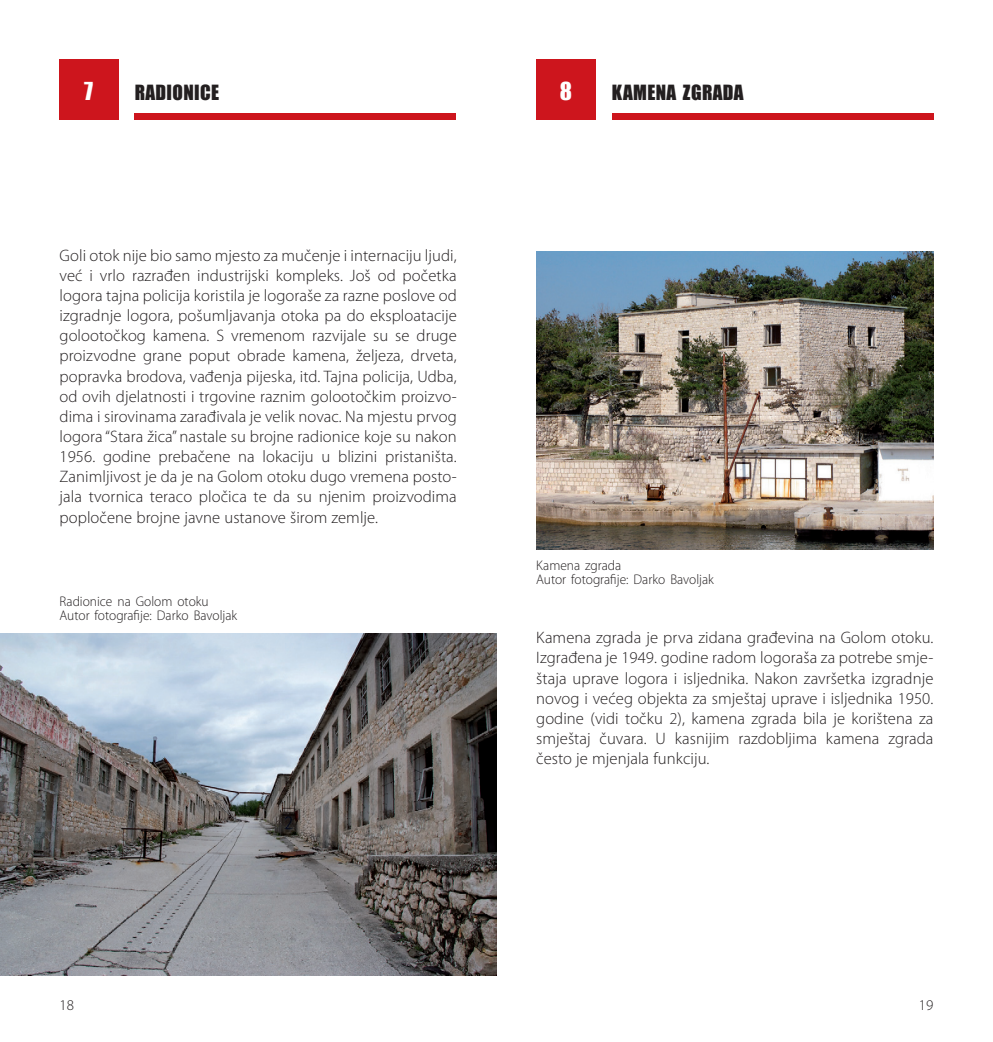
<style>
.page{position:relative;width:993px;height:1042px;background:#fff}
.page>*{position:absolute;margin:0;border:0;box-sizing:border-box;transform-origin:0 0}
.naslovi{font:22.75px "Impact";color:#fff}
.naslovi-2{font:19.25px "Impact";letter-spacing:.02em;color:#231f20}
.tekst{font:300 16.62px/20.1px "Myriad Pro";letter-spacing:.005em;color:#231f20;text-align:justify}
.t1{font:300 14.88px "Myriad Pro";color:#231f20}
.naslovi-3{font:300 14px "Myriad Pro";color:#231f20;scale:.96 1}
</style>
<div class="page">
<div style="left:536px;top:59px;width:59px;height:61px;background:#cd151d"></div>
<div style="left:59px;top:59px;width:59px;height:61px;background:#cd151d"></div>
<div style="left:611px;top:114px;width:322px;height:6px;background:#cd151d"></div>
<div style="left:135px;top:114px;width:321px;height:6px;background:#cd151d"></div>
<img style="left:0;top:633px;width:496px;height:342px">
<img style="left:536px;top:252px;width:397px;height:297px">
<p class="naslovi" style="left:84px;top:73px;width:10px">7</p>
<p class="naslovi-2" style="left:135px;top:77px;width:86px">RADIONICE</p>
<p class="naslovi" style="left:559px;top:73px;width:14px">8</p>
<p class="naslovi-2" style="left:611px;top:77px;width:133px">KAMENA ZGRADA</p>
<p class="tekst" style="left:60px;top:245px;width:398px">Goli otok nije bio samo mjesto za mučenje i internaciju ljudi, već i vrlo razrađen industrijski kompleks. Još od početka logora tajna policija koristila je logoraše za razne poslove od izgradnje logora, pošumljavanja otoka pa do eksploatacije golootočkog kamena. S vremenom razvijale su se druge proizvodne grane poput obrade kamena, željeza, drveta, popravka brodova, vađenja pijeska, itd. Tajna policija, Udba, od ovih djelatnosti i trgovine raznim golootočkim proizvo&shy;dima i sirovinama zarađivala je velik novac. Na mjestu prvog logora “Stara žica” nastale su brojne radionice koje su nakon 1956. godine prebačene na lokaciju u blizini pristaništa.<br>Zanimljivost je da je na Golom otoku dugo vremena posto&shy;jala tvornica teraco pločica te da su njenim proizvodima popločene brojne javne ustanove širom zemlje.</p>
<p class="naslovi-3" style="left:60px;top:593px;width:157px">Radionice na Golom otoku</p>
<p class="naslovi-3" style="left:60px;top:607px;width:186px">Autor fotografije: Darko Bavoljak</p>
<p class="naslovi-3" style="left:536px;top:558px;width:90px">Kamena zgrada</p>
<p class="naslovi-3" style="left:536px;top:572px;width:186px">Autor fotografije: Darko Bavoljak</p>
<p class="tekst" style="left:536px;top:628px;width:398px">Kamena zgrada je prva zidana građevina na Golom otoku.<br>Izgrađena je 1949. godine radom logoraša za potrebe smje&shy;štaja uprave logora i isljednika. Nakon završetka izgradnje novog i većeg objekta za smještaj uprave i isljednika 1950. godine (vidi točku 2), kamena zgrada bila je korištena za smještaj čuvara. U kasnijim razdobljima kamena zgrada često je mjenjala funkciju.</p>
<p class="t1" style="left:60px;top:997px;width:16px">18</p>
<p class="t1" style="left:918px;top:997px;width:16px">19</p>
</div>
